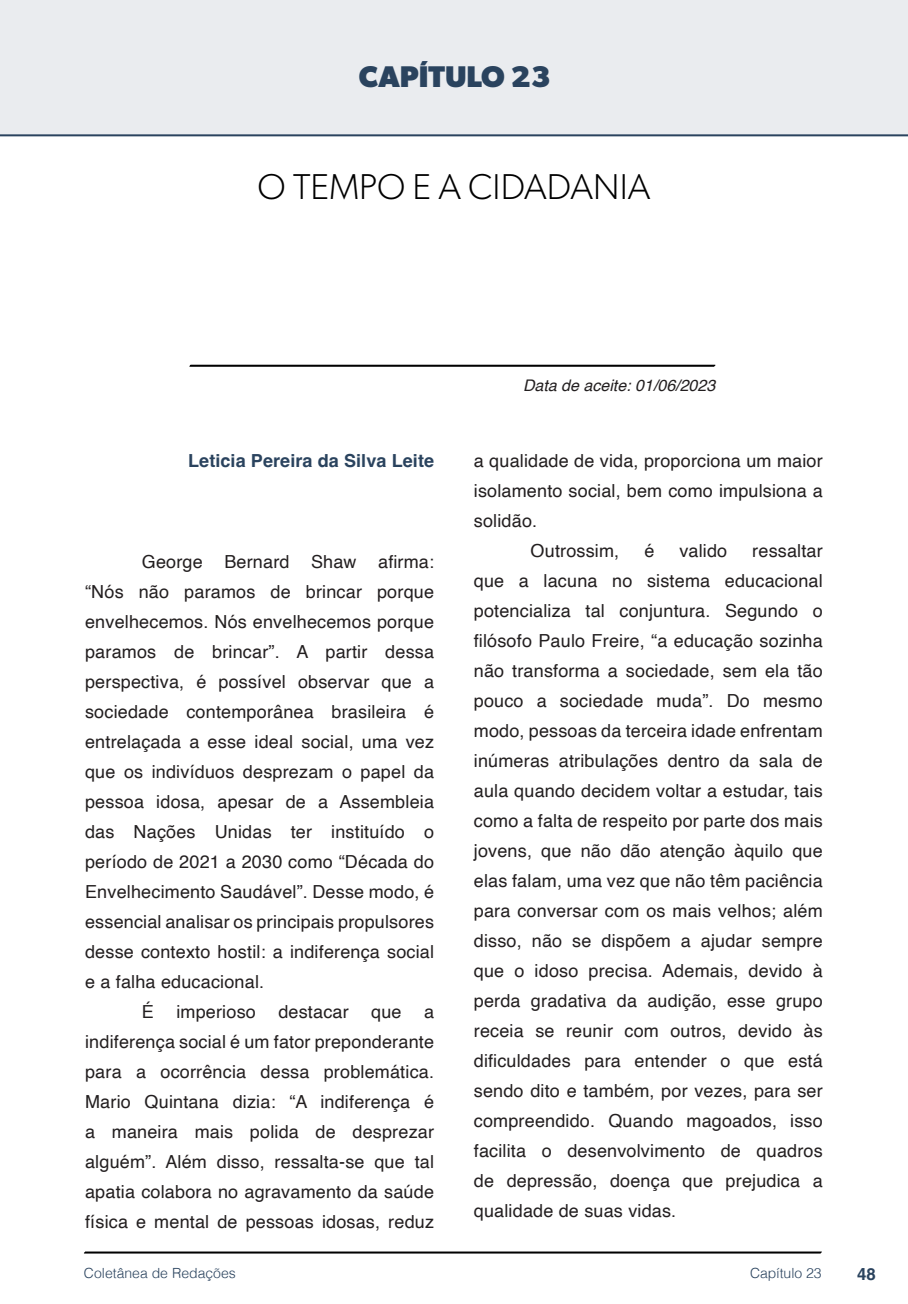
<style>
.page{position:relative;width:908px;height:1304px;background:#fff}
.page>*{position:absolute;margin:0;border:0;box-sizing:border-box;transform-origin:0 0}
.nome_artigos{font:300 36px "Gibson";color:#000}
.capítulos{font:700 30px "Gibson";color:#2a435e}
.txt{font:18px/30px "Helvetica";letter-spacing:.01em;color:#231f20;text-align:justify}
.nome_autores{font:700 18px "Helvetica";letter-spacing:.005em;color:#2a435e}
.t1{font:700 16.8px "Helvetica";color:#2a435e}
.t2{font:italic 16px "Helvetica";color:#231f20}
.t3{font:300 14px "Helvetica";color:#2a435e}
</style>
<div class="page">
<svg style="left:84px;top:1251px;width:737px;height:3px;background:#515151"></svg>
<div style="left:0;top:0;width:907px;height:136px;background:#eaecef"></div>
<div style="left:44px;top:72px;width:68px;height:61px;background:#eaecef"></div>
<svg style="left:189px;top:364px;width:526px;height:3px;background:#4f4f4f"></svg>
<p class="capítulos" style="left:359px;top:58px;width:193px">CAPÍTULO 23</p>
<p class="nome_artigos" style="left:257px;top:165px;width:394px">O TEMPO E A CIDADANIA</p>
<p class="nome_autores" style="left:188px;top:450px;width:247px">Leticia Pereira da Silva Leite</p>
<p class="txt" style="left:85px;top:548px;width:350px;text-indent:57px">George Bernard Shaw afirma: “Nós não paramos de brincar porque envelhecemos. Nós envelhecemos porque paramos de brincar”. A partir dessa perspectiva, é possível observar que a sociedade contemporânea brasileira é entrelaçada a esse ideal social, uma vez que os indivíduos desprezam o papel da pessoa idosa, apesar de a Assembleia das Nações Unidas ter instituído o período de 2021 a 2030 como “Década do Envelhecimento Saudável”. Desse modo, é essencial analisar os principais propulsores desse contexto hostil: a indiferença social e a falha educacional.</p>
<p class="txt" style="left:85px;top:998px;width:350px;text-indent:57px">É imperioso destacar que a indiferença social é um fator preponderante para a ocorrência dessa problemática.<br>Mario Quintana dizia: “A indiferença é a maneira mais polida de desprezar alguém”. Além disso, ressalta-se que tal apatia colabora no agravamento da saúde física e mental de pessoas idosas, reduz</p>
<p class="t2" style="left:523px;top:373px;width:194px">Data de aceite: 01/06/2023</p>
<p class="txt" style="left:473px;top:446px;width:350px">a qualidade de vida, proporciona um maior isolamento social, bem como impulsiona a solidão.</p>
<p class="txt" style="left:530px;top:536px;width:90px">Outrossim,</p>
<p class="txt" style="left:644px;top:536px;width:12px">é</p>
<p class="txt" style="left:679px;top:536px;width:49px">valido</p>
<p class="txt" style="left:473px;top:536px;width:350px;text-indent:278px">ressaltar que a lacuna no sistema educacional potencializa tal conjuntura. Segundo o filósofo Paulo Freire, “a educação sozinha não transforma a sociedade, sem ela tão pouco a sociedade muda”. Do mesmo modo, pessoas da terceira idade enfrentam inúmeras atribulações dentro da sala de aula quando decidem voltar a estudar, tais como a falta de respeito por parte dos mais jovens, que não dão atenção àquilo que elas falam, uma vez que não têm paciência para conversar com os mais velhos; além disso, não se dispõem a ajudar sempre que o idoso precisa. Ademais, devido à perda gradativa da audição, esse grupo receia se reunir com outros, devido às dificuldades para entender o que está sendo dito e também, por vezes, para ser compreendido. Quando magoados, isso facilita o desenvolvimento de quadros de depressão, doença que prejudica a qualidade de suas vidas.</p>
<p class="t3" style="left:84px;top:1261px;width:153px">Coletânea de Redações</p>
<p class="t3" style="left:749px;top:1261px;width:73px">Capítulo 23</p>
<p class="t1" style="left:856px;top:1264px;width:20px">48</p>
</div>
